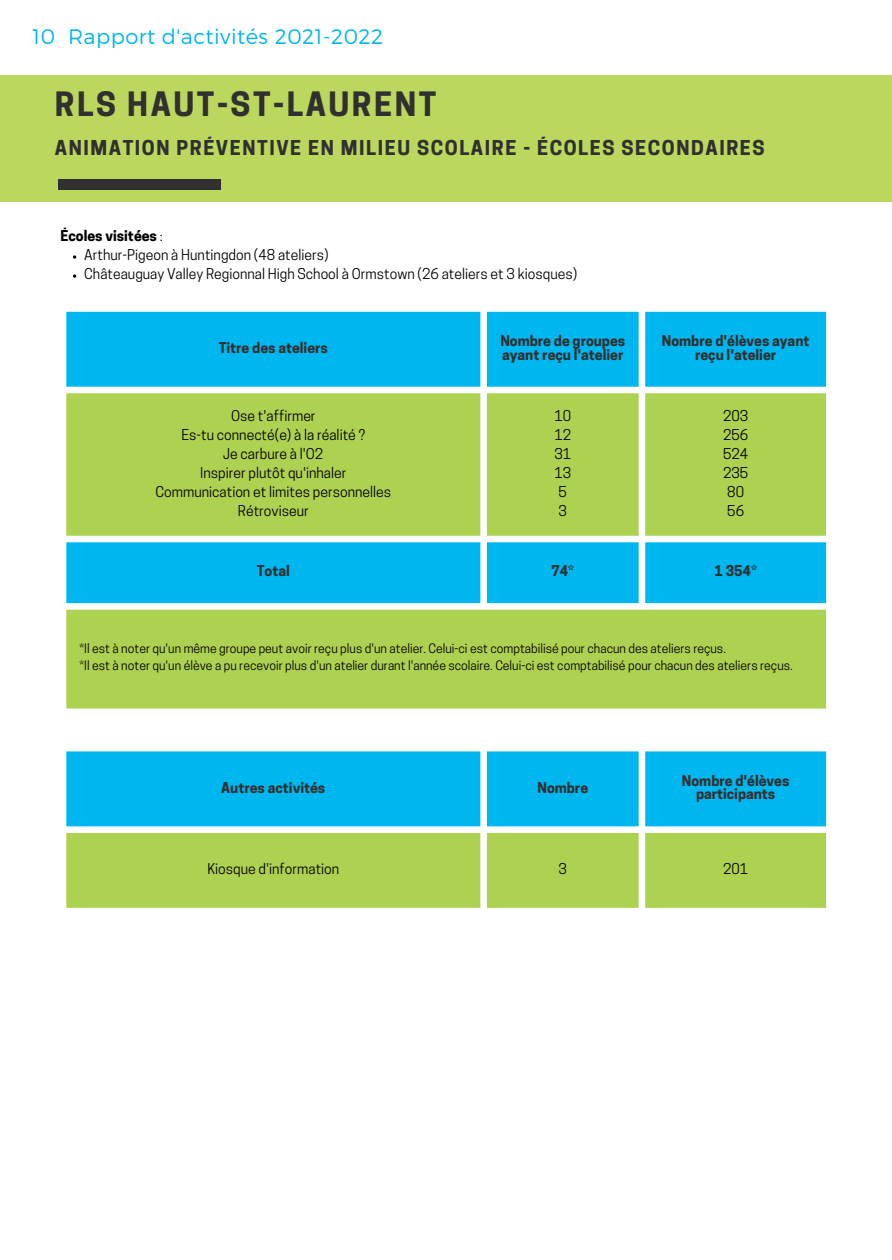
<style>
.page{position:relative;width:892px;height:1260px;background:#fff}
.page>*{position:absolute;margin:0;border:0;box-sizing:border-box;transform-origin:0 0}
.t1{font:700 31.5px "Cooper Hewitt";letter-spacing:.08em;color:#303030}
.t2{font:300 21px "Montserrat";letter-spacing:.02em;color:#00b6ef}
.t3{font:700 19.25px "Cooper Hewitt";letter-spacing:.08em;color:#303030}
.t4{font:14px/19.1px "Cooper Hewitt";color:#000}
.t5{font:700 14px/13.8px "Cooper Hewitt";color:#303030;text-align:center}
.t6{font:700 14px "Cooper Hewitt";color:#000}
.t7{font:12.25px/17.1px "Cooper Hewitt";color:#000}
.s1{font-weight:400}
</style>
<div class="page">
<div style="left:0;top:76px;width:891px;height:125px;background:#bbd75e"></div>
<div style="left:58px;top:180px;width:162px;height:9px;background:#303030"></div>
<svg style="left:73px;top:255px;width:3px;height:4px"></svg>
<svg style="left:73px;top:274px;width:3px;height:4px"></svg>
<div style="left:66px;top:312px;width:759px;height:75px;background:#00b6ef"></div>
<svg style="left:66px;top:393px;width:759px;height:316px;background:#90ce78"></svg>
<div style="left:66px;top:751px;width:759px;height:75px;background:#00b6ef"></div>
<div style="left:66px;top:833px;width:759px;height:75px;background:#add151"></div>
<h2 class="t2" style="left:33px;top:22px;width:352px">10 Rapport d'activités 2021-2022</h2>
<h1 class="t1" style="left:55px;top:92px;width:383px">RLS HAUT-ST-LAURENT</h1>
<h3 class="t3" style="left:55px;top:140px;width:711px">ANIMATION PRÉVENTIVE EN MILIEU SCOLAIRE - ÉCOLES SECONDAIRES</h3>
<p class="t6" style="left:60px;top:230px;width:104px">Écoles visitées <span class="s1">:</span></p>
<p class="t4" style="left:84px;top:247px;width:494px">Arthur-Pigeon à Huntingdon (48 ateliers)<br>Châteauguay Valley Regionnal High School à Ormstown (26 ateliers et 3 kiosques)</p>
<p class="t5" style="left:218px;top:343px;width:111px">Titre des ateliers</p>
<p class="t5" style="left:500px;top:336px;width:126px;text-align:left">Nombre de groupes ayant reçu l'atelier</p>
<p class="t5" style="left:661px;top:336px;width:149px">Nombre d'élèves ayant reçu l'atelier</p>
<p class="t4" style="left:155px;top:408px;width:237px;text-align:center">Ose t'affirmer<br>Es-tu connecté(e) à la réalité ?<br>Je carbure à l'O2<br>Inspirer plutôt qu'inhaler<br>Communication et limites personnelles<br>Rétroviseur</p>
<p class="t4" style="left:554px;top:408px;width:18px;text-align:center">10<br>12<br>31<br>13<br>5<br>3</p>
<p class="t4" style="left:722px;top:408px;width:27px">203<br>256<br>524<br>235<br>80<br>56</p>
<p class="t5" style="left:257px;top:566px;width:35px">Total</p>
<p class="t5" style="left:551px;top:566px;width:24px">74*</p>
<p class="t5" style="left:714px;top:566px;width:44px">1 354*</p>
<p class="t7" style="left:79px;top:641px;width:714px">*Il est à noter qu'un même groupe peut avoir reçu plus d'un atelier. Celui-ci est comptabilisé pour chacun des ateliers reçus.<br>*Il est à noter qu'un élève a pu recevoir plus d'un atelier durant l'année scolaire. Celui-ci est comptabilisé pour chacun des ateliers reçus.</p>
<p class="t5" style="left:221px;top:782px;width:105px">Autres activités</p>
<p class="t5" style="left:537px;top:782px;width:52px">Nombre</p>
<p class="t5" style="left:681px;top:775px;width:109px">Nombre d'élèves participants</p>
<p class="t4" style="left:207px;top:861px;width:133px">Kiosque d'information</p>
<p class="t4" style="left:558px;top:861px;width:10px">3</p>
<p class="t4" style="left:722px;top:861px;width:27px">201</p>
</div>
